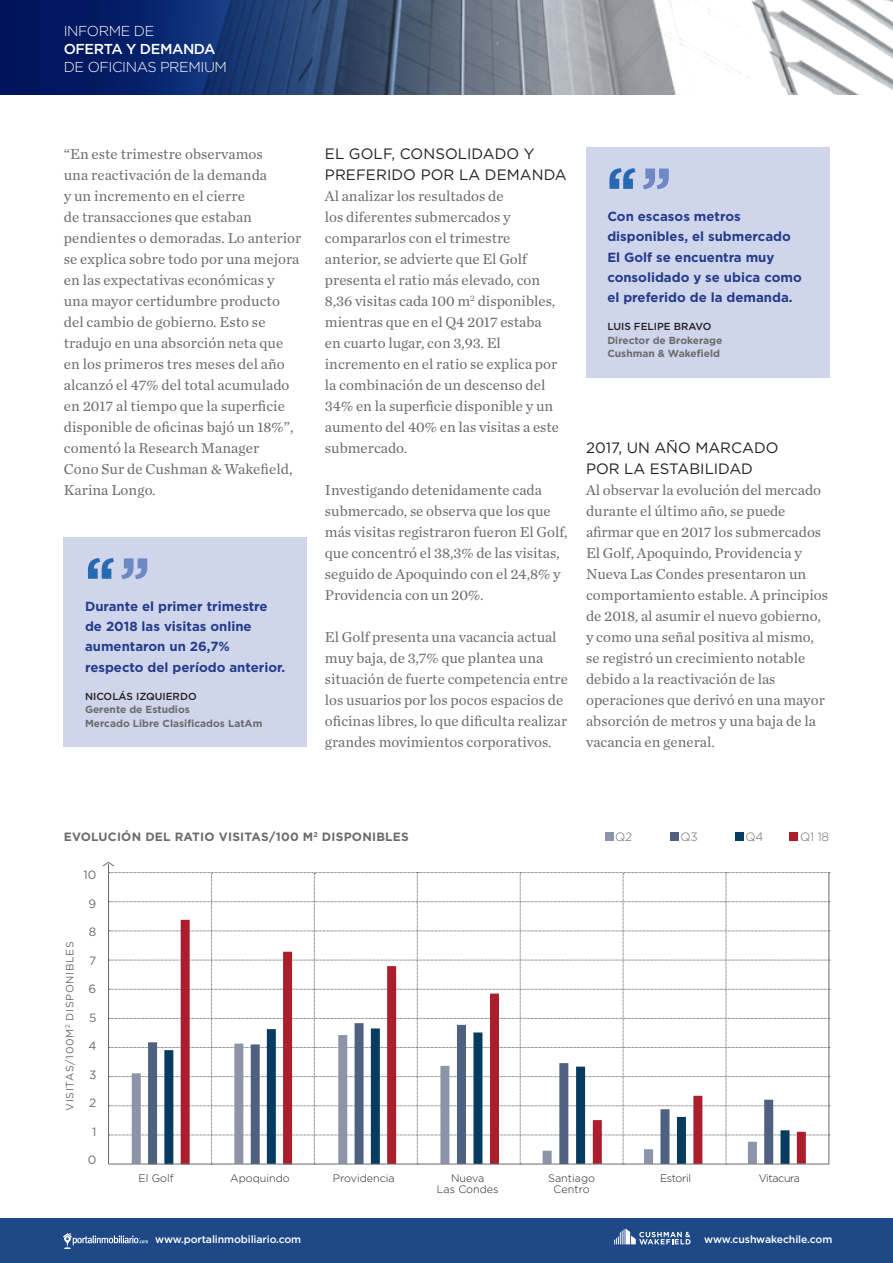
<style>
.page{position:relative;width:893px;height:1263px;background:#fff}
.page>*{position:absolute;margin:0;border:0;box-sizing:border-box;transform-origin:0 0}
.t1{font:15px/21px "Chronicle Text G1";color:#6a6c6c}
.t2{font:15px/21px "Gotham";color:#231f20}
.t3{font:300 14.4px "Gotham";letter-spacing:-.03em;color:#fff}
.t4{font:500 14.4px "Gotham";letter-spacing:-.03em;color:#fff}
.t5{font:700 13.2px/20.4px "Gotham";color:#253c8a}
.t6{font:700 12px "Gotham";letter-spacing:.02em;color:#6a6c6c}
.t7{font:12px "Gotham";color:#6a6c6c}
.t8{font:300 12px "Gotham";letter-spacing:-.01em;color:#6a6c6c}
.t9{font:300 10.8px/10.5px "Gotham";color:#231f20;text-align:center}
.t10{font:300 10.8px "Gotham";letter-spacing:-.035em;color:#231f20}
.t11{font:500 10.5px "Gotham";letter-spacing:-.01em;color:#fff}
.t12{font:10.5px "Gotham";letter-spacing:.06em;color:#6a6c6c}
.t13{font:700 10.2px/13.5px "Gotham";color:#6a6c6c}
.t14{font:500 10.2px "Gotham";color:#231f20}
</style>
<div class="page">
<img style="left:634px;top:0;width:259px;height:94px">
<svg style="left:0;top:0;width:634px;height:94px;background:#3d507a"></svg>
<div style="left:0;top:1219px;width:893px;height:44px;background:#1e4986"></div>
<svg style="left:63px;top:1233px;width:85px;height:16px"></svg>
<div style="left:64px;top:537px;width:243px;height:209px;background:#cfd5eb"></div>
<svg style="left:88px;top:558px;width:26px;height:21px"></svg>
<svg style="left:121px;top:558px;width:26px;height:21px"></svg>
<svg style="left:614px;top:1228px;width:77px;height:16px"></svg>
<svg style="left:103px;top:862px;width:727px;height:303px"></svg>
<div style="left:338px;top:1035px;width:9px;height:129px;background:#8d93a9"></div>
<div style="left:387px;top:966px;width:9px;height:198px;background:#ab1e2c"></div>
<div style="left:355px;top:1023px;width:9px;height:141px;background:#4f6181"></div>
<div style="left:371px;top:1028px;width:9px;height:136px;background:#083b60"></div>
<div style="left:440px;top:1066px;width:9px;height:98px;background:#8d93a9"></div>
<div style="left:490px;top:993px;width:9px;height:171px;background:#ab1e2c"></div>
<div style="left:457px;top:1025px;width:9px;height:139px;background:#4f6181"></div>
<div style="left:473px;top:1032px;width:9px;height:132px;background:#083b60"></div>
<div style="left:543px;top:1151px;width:9px;height:13px;background:#8d93a9"></div>
<div style="left:593px;top:1120px;width:9px;height:44px;background:#ab1e2c"></div>
<div style="left:559px;top:1063px;width:9px;height:101px;background:#4f6181"></div>
<div style="left:576px;top:1066px;width:9px;height:98px;background:#083b60"></div>
<div style="left:644px;top:1149px;width:9px;height:15px;background:#8d93a9"></div>
<div style="left:693px;top:1096px;width:9px;height:68px;background:#ab1e2c"></div>
<div style="left:660px;top:1109px;width:9px;height:55px;background:#4f6181"></div>
<div style="left:677px;top:1117px;width:9px;height:47px;background:#083b60"></div>
<div style="left:748px;top:1142px;width:9px;height:22px;background:#8d93a9"></div>
<div style="left:797px;top:1132px;width:9px;height:32px;background:#ab1e2c"></div>
<div style="left:764px;top:1100px;width:9px;height:64px;background:#4f6181"></div>
<div style="left:780px;top:1130px;width:9px;height:34px;background:#083b60"></div>
<div style="left:132px;top:1073px;width:9px;height:91px;background:#8d93a9"></div>
<div style="left:181px;top:920px;width:9px;height:244px;background:#ab1e2c"></div>
<div style="left:148px;top:1042px;width:9px;height:122px;background:#4f6181"></div>
<div style="left:164px;top:1050px;width:9px;height:114px;background:#083b60"></div>
<div style="left:234px;top:1043px;width:9px;height:121px;background:#8d93a9"></div>
<div style="left:251px;top:1044px;width:9px;height:120px;background:#4f6181"></div>
<div style="left:267px;top:1029px;width:9px;height:135px;background:#083b60"></div>
<div style="left:283px;top:952px;width:9px;height:212px;background:#ab1e2c"></div>
<div style="left:605px;top:833px;width:9px;height:8px;background:#8d93a9"></div>
<div style="left:670px;top:833px;width:8px;height:8px;background:#4f6181"></div>
<div style="left:735px;top:833px;width:9px;height:8px;background:#083b60"></div>
<div style="left:789px;top:833px;width:9px;height:8px;background:#ab1e2c"></div>
<hr style="left:109px;top:1164px;width:720px;height:1px;background:#6a6c6c">
<div style="left:586px;top:147px;width:243px;height:231px;background:#cfd5eb"></div>
<svg style="left:609px;top:168px;width:26px;height:21px"></svg>
<svg style="left:643px;top:169px;width:26px;height:20px"></svg>
<p class="t3" style="left:64px;top:22px;width:90px">INFORME de</p>
<p class="t4" style="left:64px;top:40px;width:153px">OFERTA Y DEMANDA</p>
<p class="t3" style="left:64px;top:58px;width:165px">DE OFICINAS PREMIUM</p>
<p class="t1" style="left:64px;top:143px;width:239px">“En este trimestre observamos<br>una reactivación de la demanda<br>y un incremento en el cierre<br>de transacciones que estaban pendientes o demoradas. Lo anterior se explica sobre todo por una mejora en las expectativas económicas y una mayor certidumbre producto del cambio de gobierno. Esto se tradujo en una absorción neta que en los primeros tres meses del año alcanzó el 47% del total acumulado en 2017 al tiempo que la superficie disponible de oficinas bajó un 18%”, comentó la Research Manager<br>Cono Sur de Cushman &amp; Wakefield,<br>Karina Longo.</p>
<p class="t2" style="left:325px;top:143px;width:243px">EL GOLF, CONSOLIDADO Y<br>PREFERIDO POR LA DEMANDA</p>
<p class="t1" style="left:325px;top:185px;width:236px">Al analizar los resultados de<br>los diferentes submercados y compararlos con el trimestre anterior, se advierte que El Golf presenta el ratio más elevado, con<br>8,36 visitas cada 100 m<sup>2</sup> disponibles, mientras que en el Q4 2017 estaba en cuarto lugar, con 3,93. El incremento en el ratio se explica por la combinación de un descenso del<br>34% en la superficie disponible y un aumento del 40% en las visitas a este submercado.</p>
<p class="t1" style="left:325px;top:479px;width:244px">Investigando detenidamente cada submercado, se observa que los que más visitas registraron fueron El Golf, que concentró el 38,3% de las visitas, seguido de Apoquindo con el 24,8% y Providencia con un 20%.</p>
<p class="t1" style="left:325px;top:626px;width:245px">El Golf presenta una vacancia actual muy baja, de 3,7% que plantea una situación de fuerte competencia entre los usuarios por los pocos espacios de oficinas libres, lo que dificulta realizar grandes movimientos corporativos.</p>
<p class="t5" style="left:85px;top:596px;width:202px">Durante el primer trimestre de 2018 las visitas online aumentaron un 26,7% respecto del período anterior.</p>
<p class="t14" style="left:85px;top:689px;width:90px">Nicolás Izquierdo</p>
<p class="t13" style="left:85px;top:703px;width:179px">Gerente de Estudios<br>Mercado Libre Clasificados LatAm</p>
<p class="t5" style="left:607px;top:206px;width:196px">Con escasos metros disponibles, el submercado<br>El Golf se encuentra muy consolidado y se ubica como el preferido de la demanda.</p>
<p class="t14" style="left:607px;top:320px;width:104px">Luis Felipe Bravo</p>
<p class="t13" style="left:607px;top:333px;width:117px">Director de Brokerage<br>Cushman &amp; Wakefield</p>
<p class="t2" style="left:586px;top:437px;width:194px">2017, UN AÑO MARCADO<br>POR LA ESTABILIDAD</p>
<p class="t1" style="left:586px;top:479px;width:244px">Al observar la evolución del mercado durante el último año, se puede afirmar que en 2017 los submercados El Golf, Apoquindo, Providencia y Nueva Las Condes presentaron un comportamiento estable. A principios de 2018, al asumir el nuevo gobierno, y como una señal positiva al mismo, se registró un crecimiento notable debido a la reactivación de las operaciones que derivó en una mayor absorción de metros y una baja de la vacancia en general.</p>
<p class="t6" style="left:64px;top:829px;width:129px">EVOLUCIÓN DEL RATIO</p>
<p class="t6" style="left:219px;top:829px;width:142px">VISITAS/100 M<sup>2</sup> DISPONI</p>
<p class="t8" style="left:615px;top:829px;width:19px">q2</p>
<p class="t8" style="left:680px;top:829px;width:19px">q3</p>
<p class="t8" style="left:745px;top:829px;width:20px">q4</p>
<p class="t8" style="left:800px;top:829px;width:30px">q1 18</p>
<p class="t6" style="left:376px;top:829px;width:34px">BLES</p>
<p class="t12" style="left:63px;top:1111px;width:169px;rotate:-90deg">VISITAS/100M <sup>2</sup> DISPONI BLES</p>
<p class="t7" style="left:84px;top:867px;width:14px">10</p>
<p class="t7" style="left:89px;top:896px;width:9px">9</p>
<p class="t7" style="left:89px;top:924px;width:9px">8</p>
<p class="t7" style="left:89px;top:953px;width:9px">7</p>
<p class="t7" style="left:89px;top:981px;width:9px">6</p>
<p class="t7" style="left:89px;top:1010px;width:9px">5</p>
<p class="t7" style="left:88px;top:1038px;width:10px">4</p>
<p class="t7" style="left:89px;top:1067px;width:9px">3</p>
<p class="t7" style="left:89px;top:1095px;width:9px">2</p>
<p class="t7" style="left:92px;top:1124px;width:6px">1</p>
<p class="t7" style="left:88px;top:1152px;width:10px">0</p>
<p class="t9" style="left:139px;top:1173px;width:37px">El Golf</p>
<p class="t9" style="left:230px;top:1173px;width:61px">Apoquindo</p>
<p class="t9" style="left:333px;top:1173px;width:63px">Providencia</p>
<p class="t9" style="left:437px;top:1173px;width:63px">Nueva<br>Las Condes</p>
<p class="t9" style="left:548px;top:1173px;width:48px">Santiago<br>Centro</p>
<p class="t10" style="left:660px;top:1171px;width:32px">Estoril</p>
<p class="t10" style="left:759px;top:1171px;width:43px">Vitacura</p>
<p class="t11" style="left:155px;top:1233px;width:148px">www.portalinmobiliario.com</p>
<p class="t11" style="left:704px;top:1233px;width:130px">www.cushwakechile.com</p>
</div>
